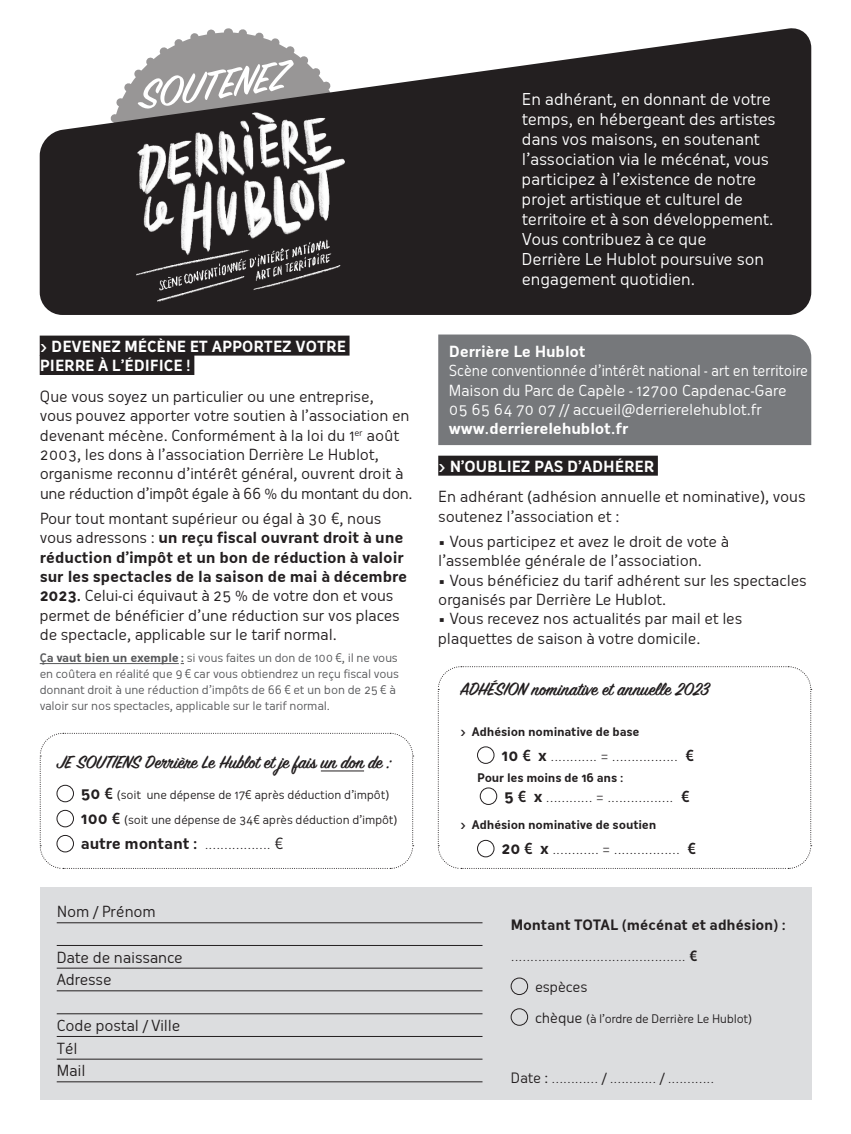
<style>
.page{position:relative;width:851px;height:1134px;background:#fff}
.page>*{position:absolute;margin:0;border:0;box-sizing:border-box;transform-origin:0 0}
.t1{font:600 44.6px "Sign Painter House Script";color:#fff}
.t2{font:600 20px "Sign Painter House Script";color:#231f20}
.t3{font:16px/20px "Oceania";letter-spacing:-.02em;color:#fff}
.t4{font:15px/19.4px "Oceania";letter-spacing:-.015em;color:#231f20}
.t5{font:300 15px "Oceania";color:#231f20}
.t6{font:15px/19.4px "Oceania";letter-spacing:-.015em;color:#fff;scale:.92 1}
.t7{font:700 15px/19.4px "Oceania";color:#fff}
.t8{font:700 14px "Oceania";letter-spacing:-.005em;color:#231f20}
.t9{font:14px "Oceania";letter-spacing:-.01em;color:#231f20}
.t10{font:11.6px/16px "Oceania";letter-spacing:-.02em;color:#57585a}
.t11{font:11.6px/25px "Oceania";letter-spacing:-.005em;color:#231f20}
.t12{font:700 11.6px "Oceania";letter-spacing:-.015em;color:#231f20}
.t13{font:11.6px "Oceania";letter-spacing:-.03em;color:#231f20}
.s1{font-weight:700}
.s2{font-weight:700;font-size:15px}
.s3{font-weight:400}
.s4{font-weight:700;font-size:14px}
.s5{font-size:14px}
.s6{font-weight:400;font-size:14px}
</style>
<div class="page">
<svg style="left:40px;top:28px;width:771px;height:287px;fill:#231f20"></svg>
<svg style="left:437px;top:666px;width:374px;height:203px"></svg>
<svg style="left:39px;top:732px;width:374px;height:137px"></svg>
<div style="left:40px;top:887px;width:771px;height:213px;background:#dcdddf"></div>
<div style="left:438px;top:334px;width:373px;height:111px;background:#76787b"></div>
<div style="left:438px;top:456px;width:219px;height:20px;background:#231f20"></div>
<hr style="left:57px;top:922px;width:425px;height:1px;background:#231f20">
<hr style="left:57px;top:945px;width:425px;height:1px;background:#231f20">
<hr style="left:57px;top:968px;width:425px;height:1px;background:#231f20">
<hr style="left:57px;top:990px;width:425px;height:1px;background:#231f20">
<hr style="left:57px;top:1013px;width:425px;height:1px;background:#231f20">
<hr style="left:57px;top:1036px;width:425px;height:1px;background:#231f20">
<hr style="left:57px;top:1059px;width:425px;height:1px;background:#231f20">
<hr style="left:57px;top:1081px;width:425px;height:1px;background:#231f20">
<div style="left:40px;top:336px;width:309px;height:20px;background:#231f20"></div>
<div style="left:40px;top:355px;width:154px;height:20px;background:#231f20"></div>
<hr style="left:40px;top:663px;width:139px;height:1px;background:#57585a">
<hr style="left:321px;top:771px;width:43px;height:1px;background:#231f20">
<div style="left:57px;top:785px;width:17px;height:17px;border:1px solid #231f20;border-radius:50%"></div>
<div style="left:57px;top:810px;width:17px;height:17px;border:1px solid #231f20;border-radius:50%"></div>
<div style="left:57px;top:835px;width:17px;height:17px;border:1px solid #231f20;border-radius:50%"></div>
<div style="left:477px;top:747px;width:17px;height:17px;border:1px solid #231f20;border-radius:50%"></div>
<div style="left:480px;top:788px;width:17px;height:17px;border:1px solid #231f20;border-radius:50%"></div>
<div style="left:477px;top:840px;width:17px;height:17px;border:1px solid #231f20;border-radius:50%"></div>
<div style="left:511px;top:978px;width:17px;height:17px;border:1px solid #231f20;border-radius:50%"></div>
<div style="left:511px;top:1008px;width:17px;height:17px;border:1px solid #231f20;border-radius:50%"></div>
<img style="left:125px;top:101px;width:230px;height:201px">
<h1 class="t1" style="left:134px;top:69px;width:152px;rotate:-8deg">SOUTENEZ</h1>
<p class="t7" style="left:40px;top:336px;width:308px">&gt; DEVENEZ MÉCÈNE ET APPORTEZ VOTRE<br>PIERRE À L’ÉDIFICE !</p>
<p class="t4" style="left:40px;top:386px;width:374px">Que vous soyez un particulier ou une entreprise,<br>vous pouvez apporter votre soutien à l’association en devenant mécène. Conformément à la loi du 1<sup>er</sup> août 2003, les dons à l’association Derrière Le Hublot, organisme reconnu d’intérêt général, ouvrent droit à une réduction d’impôt égale à 66 % du montant du don.</p>
<p class="t4" style="left:40px;top:509px;width:369px">Pour tout montant supérieur ou égal à 30 €, nous vous adressons : <span class="s1">un reçu fiscal ouvrant droit à une réduction d’impôt et un bon de réduction à valoir sur les spectacles de la saison de mai à décembre 2023.</span> Celui-ci équivaut à 25 % de votre don et vous permet de bénéficier d’une réduction sur vos places de spectacle, applicable sur le tarif normal.</p>
<p class="t10" style="left:40px;top:650px;width:361px"><span class="s1">Ça vaut bien un exemple :</span> si vous faites un don de 100 €, il ne vous en coûtera en réalité que 9 € car vous obtiendrez un reçu fiscal vous donnant droit à une réduction d’impôts de 66 € et un bon de 25 € à valoir sur nos spectacles, applicable sur le tarif normal.</p>
<h2 class="t2" style="left:57px;top:750px;width:336px">JE SOUTIENS Derrière Le Hublot et je fais un don de :</h2>
<p class="t11" style="left:81px;top:782px;width:318px"><span class="s2">50 €</span> (soit une dépense de 17€ après déduction d’impôt)<br><span class="s2">100 €</span> (soit une dépense de 34€ après déduction d’impôt)</p>
<p class="t5" style="left:81px;top:835px;width:204px"><span class="s1">autre montant :</span> ................. <span class="s3">€</span></p>
<p class="t4" style="left:57px;top:902px;width:101px">Nom / Prénom</p>
<p class="t4" style="left:57px;top:946px;width:128px;line-height:22.6px">Date de naissance<br>Adresse</p>
<p class="t4" style="left:57px;top:1014px;width:125px;line-height:22.6px">Code postal / Ville<br>Tél<br>Mail</p>
<p class="t3" style="left:522px;top:89px;width:255px">En adhérant, en donnant de votre temps, en hébergeant des artistes dans vos maisons, en soutenant l’association via le mécénat, vous participez à l’existence de notre projet artistique et culturel de territoire et à son développement.<br>Vous contribuez à ce que<br>Derrière Le Hublot poursuive son engagement quotidien.</p>
<p class="t7" style="left:448px;top:341px;width:139px">Derrière Le Hublot</p>
<p class="t6" style="left:448px;top:361px;width:392px">Scène conventionnée d’intérêt national - art en territoire<br>Maison du Parc de Capèle - 12700 Capdenac-Gare<br>05 65 64 70 07 // accueil@derrierelehublot.fr</p>
<p class="t7" style="left:448px;top:419px;width:181px">www.derrierelehublot.fr</p>
<p class="t7" style="left:438px;top:456px;width:217px">&gt; N’OUBLIEZ PAS D’ADHÉRER</p>
<p class="t4" style="left:438px;top:487px;width:369px">En adhérant (adhésion annuelle et nominative), vous soutenez l’association et :</p>
<p class="t4" style="left:438px;top:532px;width:292px">• Vous participez et avez le droit de vote à l’assemblée générale de l’association.</p>
<p class="t4" style="left:438px;top:570px;width:370px">• Vous bénéficiez du tarif adhérent sur les spectacles organisés par Derrière Le Hublot.</p>
<p class="t4" style="left:438px;top:609px;width:305px">• Vous recevez nos actualités par mail et les plaquettes de saison à votre domicile.</p>
<h2 class="t2" style="left:460px;top:677px;width:250px">ADHÉSION nominative et annuelle 2023</h2>
<p class="t12" style="left:460px;top:724px;width:181px">&gt; Adhésion nominative de base</p>
<p class="t5" style="left:501px;top:746px;width:194px"><span class="s1">10 € x</span> ............ = ................. <span class="s1">€</span></p>
<p class="t12" style="left:477px;top:771px;width:147px">Pour les moins de 16 ans :</p>
<p class="t5" style="left:504px;top:787px;width:187px"><span class="s1">5 € x</span> ............ = ................. <span class="s1">€</span></p>
<p class="t12" style="left:460px;top:818px;width:197px">&gt; Adhésion nominative de soutien</p>
<p class="t5" style="left:501px;top:840px;width:196px"><span class="s1">20 € x</span> ............ = ................. <span class="s1">€</span></p>
<p class="t8" style="left:511px;top:917px;width:276px">Montant TOTAL (mécénat et adhésion) :</p>
<p class="t5" style="left:511px;top:947px;width:188px">............................................. <span class="s4">€</span></p>
<p class="t9" style="left:535px;top:978px;width:54px">espèces</p>
<p class="t13" style="left:535px;top:1011px;width:218px"><span class="s5">chèque</span> (à l’ordre de Derrière Le Hublot)</p>
<p class="t5" style="left:511px;top:1068px;width:205px"><span class="s6">Date :</span> ............ <span class="s6">/</span> ............ <span class="s6">/</span> ............</p>
</div>
